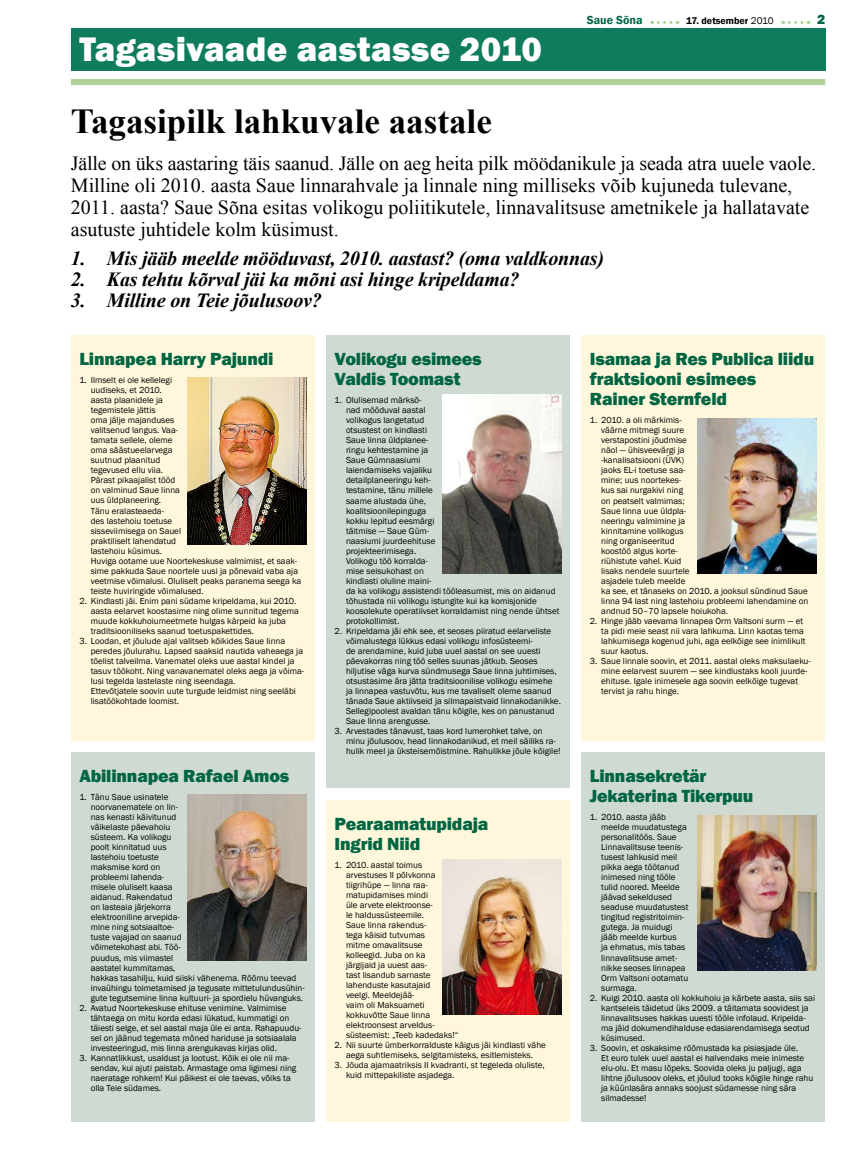
<style>
.page{position:relative;width:865px;height:1163px;background:#fff}
.page>*{position:absolute;margin:0;border:0;box-sizing:border-box;transform-origin:0 0}
.t1{font:700 35px "Times New Roman";color:#000}
.t2{font:800 35px "Franklin Gothic";letter-spacing:.01em;color:#fff}
.t3{font:20px/22px "Times New Roman";color:#000}
.t4{font:italic 700 20px "Times New Roman";letter-spacing:-.01em;color:#000}
.t5{font:800 18px/20px "Franklin Gothic";letter-spacing:-.01em;color:#006542}
.t6{font:800 14px "Franklin Gothic";color:#006542}
.t7{font:600 12px "Franklin Gothic";color:#006542}
.t8{font:600 10px "Franklin Gothic";color:#000}
.t9{font:9px/10px "Franklin Gothic";color:#000}
.s1{font-weight:400}
</style>
<div class="page">
<svg style="left:658px;top:21px;width:20px;height:3px"></svg>
<svg style="left:789px;top:21px;width:20px;height:3px"></svg>
<div style="left:71px;top:28px;width:754px;height:43px;background:#0f7c5d"></div>
<div style="left:71px;top:79px;width:754px;height:6px;background:#afd195"></div>
<div style="left:581px;top:335px;width:244px;height:405px;background:#fff7db"></div>
<div style="left:71px;top:335px;width:244px;height:405px;background:#fff7db"></div>
<div style="left:71px;top:752px;width:244px;height:369px;background:#cedad2"></div>
<img style="left:187px;top:794px;width:119px;height:166px">
<div style="left:326px;top:335px;width:244px;height:452px;background:#cedad2"></div>
<img style="left:442px;top:395px;width:119px;height:178px">
<img style="left:697px;top:418px;width:119px;height:155px">
<div style="left:581px;top:752px;width:244px;height:369px;background:#cedad2"></div>
<img style="left:697px;top:815px;width:119px;height:155px">
<img style="left:187px;top:378px;width:119px;height:166px">
<div style="left:326px;top:799px;width:244px;height:322px;background:#fff7db"></div>
<img style="left:442px;top:859px;width:119px;height:155px">
<h1 class="t2" style="left:79px;top:27px;width:464px">Tagasivaade aastasse 2010</h1>
<h3 class="t7" style="left:587px;top:13px;width:57px">Saue Sõna</h3>
<p class="t8" style="left:686px;top:14px;width:89px">17. detsember <span class="s1">2010</span></p>
<h3 class="t6" style="left:817px;top:10px;width:10px">2</h3>
<h1 class="t1" style="left:71px;top:97px;width:422px">Tagasipilk lahkuvale aastale</h1>
<p class="t3" style="left:71px;top:152px;width:746px">Jälle on üks aastaring täis saanud. Jälle on aeg heita pilk möödanikule ja seada atra uuele vaole.<br>Milline oli 2010. aasta Saue linnarahvale ja linnale ning milliseks võib kujuneda tulevane, 2011. aasta? Saue Sõna esitas volikogu poliitikutele, linnavalitsuse ametnikele ja hallatavate asutuste juhtidele kolm küsimust.</p>
<h2 class="t4" style="left:71px;top:245px;width:534px">1. Mis jääb meelde mööduvast, 2010. aastast? (oma valdkonnas)</h2>
<h2 class="t4" style="left:71px;top:266px;width:450px">2. Kas tehtu kõrval jäi ka mõni asi hinge kripeldama?</h2>
<h2 class="t4" style="left:71px;top:287px;width:252px">3. Milline on Teie jõulusoov?</h2>
<h3 class="t5" style="left:79px;top:349px;width:195px">Linnapea Harry Pajundi</h3>
<p class="t9" style="left:91px;top:375px;width:212px;text-indent:-11px">1. Ilmselt ei ole kellelegi<br>uudiseks, et 2010.<br>aasta plaanidele ja<br>tegemistele jättis<br>oma jälje majanduses<br>valitsenud langus. Vaa-<br>tamata sellele, oleme<br>oma säästueelarvega<br>suutnud plaanitud<br>tegevused ellu viia.<br>Pärast pikaajalist tööd<br>on valminud Saue linna<br>uus üldplaneering.<br>Tänu eralasteaeda-<br>des lastehoiu toetuse<br>sisseviimisega on Sauel<br>praktiliselt lahendatud<br>lastehoiu küsimus.<br>Huviga ootame uue Noortekeskuse valmimist, et saak&shy;sime pakkuda Saue noortele uusi ja põnevaid vaba aja veetmise võimalusi. Oluliselt peaks paranema seega ka teiste huviringide võimalused.</p>
<p class="t9" style="left:91px;top:595px;width:209px;text-indent:-11px">2. Kindlasti jäi. Enim pani südame kripeldama, kui 2010. aasta eelarvet koostasime ning olime sunnitud tegema muude kokkuhoiumeetmete hulgas kärpeid ka juba traditsiooniliseks saanud toetuspakettides.</p>
<p class="t9" style="left:91px;top:635px;width:215px;text-indent:-11px">3. Loodan, et jõulude ajal valitseb kõikides Saue linna peredes jõulurahu. Lapsed saaksid nautida vaheaega ja tõelist talveilma. Vanematel oleks uue aastal kindel ja tasuv töökoht. Ning vanavanematel oleks aega ja võima&shy;lusi tegelda lastelaste ning iseendaga.<br>Ettevõtjatele soovin uute turgude leidmist ning seeläbi lisatöökohtade loomist.</p>
<h3 class="t5" style="left:79px;top:765px;width:211px">Abilinnapea Rafael Amos</h3>
<p class="t9" style="left:91px;top:792px;width:215px;text-indent:-11px">1. Tänu Saue usinatele<br>noorvanematele on lin-<br>nas kenasti käivitunud<br>väikelaste päevahoiu<br>süsteem. Ka volikogu<br>poolt kinnitatud uus<br>lastehoiu toetuste<br>maksmise kord on<br>probleemi lahenda-<br>misele oluliselt kaasa<br>aidanud. Rakendatud<br>on lasteaia järjekorra<br>elektrooniline arvepida-<br>mine ning sotsiaaltoe-<br>tuste vajajad on saanud<br>võimetekohast abi. Töö-<br>puudus, mis viimastel<br>aastatel kummitamas,<br>hakkas tasahilju, kuid siiski vähenema. Rõõmu teevad invaühingu toimetamised ja tegusate mittetulundusühin&shy;gute tegutsemine linna kultuuri- ja spordielu hüvanguks.</p>
<p class="t9" style="left:91px;top:1002px;width:212px;text-indent:-11px">2. Avatud Noortekeskuse ehituse venimine. Valmimise tähtaega on mitu korda edasi lükatud, kummatigi on täiesti selge, et sel aastal maja üle ei anta. Rahapuudu&shy;sel on jäänud tegemata mõned hariduse ja sotsiaalala investeeringud, mis linna arengukavas kirjas olid.</p>
<p class="t9" style="left:91px;top:1052px;width:207px;text-indent:-11px">3. Kannatlikkust, usaldust ja lootust. Kõik ei ole nii ma&shy;sendav, kui ajuti paistab. Armastage oma ligimesi ning naeratage rohkem! Kui päikest ei ole taevas, võiks ta olla Teie südames.</p>
<h3 class="t5" style="left:334px;top:349px;width:149px">Volikogu esimees<br>Valdis Toomast</h3>
<p class="t9" style="left:346px;top:395px;width:215px;text-indent:-11px">1. Olulisemad märksõ-<br>nad mööduval aastal<br>volikogus langetatud<br>otsustest on kindlasti<br>Saue linna üldplanee-<br>ringu kehtestamine ja<br>Saue Gümnaasiumi<br>laiendamiseks vajaliku<br>detailplaneeringu keh-<br>testamine, tänu millele<br>saame alustada ühe,<br>koalitsioonilepinguga<br>kokku lepitud eesmärgi<br>täitmise — Saue Güm-<br>naasiumi juurdeehituse<br>projekteerimisega.<br>Volikogu töö korralda-<br>mise seisukohast on<br>kindlasti oluline maini-<br>da ka volikogu assistendi tööleasumist, mis on aidanud tõhustada nii volikogu istungite kui ka komisjonide koosolekute operatiivset korraldamist ning nende ühtset protokollimist.</p>
<p class="t9" style="left:346px;top:625px;width:216px;text-indent:-11px">2. Kripeldama jäi ehk see, et seoses piiratud eelarveliste võimalustega lükkus edasi volikogu infosüsteemi-<br>de arendamine, kuid juba uuel aastal on see uuesti päevakorras ning töö selles suunas jätkub. Seoses hiljutise väga kurva sündmusega Saue linna juhtimises, otsustasime ära jätta traditsioonilise volikogu esimehe ja linnapea vastuvõtu, kus me tavaliselt oleme saanud tänada Saue aktiivseid ja silmapaistvaid linnakodanikke.<br>Sellegipoolest avaldan tänu kõigile, kes on panustanud Saue linna arengusse.</p>
<p class="t9" style="left:346px;top:725px;width:216px;text-indent:-11px">3. Arvestades tänavust, taas kord lumerohket talve, on minu jõulusoov, head linnakodanikud, et meil säiliks ra&shy;hulik meel ja üksteisemõistmine. Rahulikke jõule kõigile!</p>
<h3 class="t5" style="left:334px;top:813px;width:155px">Pearaamatupidaja<br>Ingrid Niid</h3>
<p class="t9" style="left:346px;top:860px;width:114px;text-indent:-11px">1. 2010. aastal toimus arvestuses II põlvkonna tiigrihüpe — linna raa&shy;matupidamises mindi<br>üle arvete elektroonse-<br>le haldussüsteemile.<br>Saue linna rakendus-<br>tega käisid tutvumas<br>mitme omavalitsuse kolleegid. Juba on ka<br>järgijaid ja uuest aas-<br>tast lisandub sarnaste lahenduste kasutajaid<br>veelgi. Meeldejää-<br>vaim oli Maksuameti kokkuvõtte Saue linna elektroonsest arveldus&shy;süsteemist: „Teeb kadedaks!“</p>
<p class="t9" style="left:334px;top:1040px;width:213px;text-align:center">2. Nii suurte ümberkorralduste käigus jäi kindlasti vähe aega suhtlemiseks, selgitamisteks, esitlemisteks.</p>
<p class="t9" style="left:346px;top:1060px;width:200px;text-indent:-11px">3. Jõuda ajamaatriksis II kvadranti, st tegeleda oluliste, kuid mittepakiliste asjadega.</p>
<h3 class="t5" style="left:590px;top:349px;width:226px">Isamaa ja Res Publica liidu fraktsiooni esimees<br>Rainer Sternfeld</h3>
<p class="t9" style="left:601px;top:415px;width:209px;text-indent:-11px">1. 2010. a oli märkimis-<br>väärne mitmegi suure<br>verstapostini jõudmise<br>näol — ühisveevärgi ja<br>-kanalisatsiooni (ÜVK)<br>jaoks EL-i toetuse saa-<br>mine; uus noortekes-<br>kus sai nurgakivi ning<br>on peatselt valmimas;<br>Saue linna uue üldpla-<br>neeringu valmimine ja<br>kinnitamine volikogus<br>ning organiseeritud<br>koostöö algus korte-<br>riühistute vahel. Kuid<br>lisaks nendele suurtele<br>asjadele tuleb meelde<br>ka see, et tänaseks on 2010. a jooksul sündinud Saue linna 94 last ning lastehoiu probleemi lahendamine on andnud 50–70 lapsele hoiukoha.</p>
<p class="t9" style="left:601px;top:615px;width:206px;text-indent:-11px">2. Hinge jääb vaevama linnapea Orm Valtsoni surm — et ta pidi meie seast nii vara lahkuma. Linn kaotas tema lahkumisega kogenud juhi, aga eelkõige see inimlikult suur kaotus.</p>
<p class="t9" style="left:601px;top:655px;width:211px;text-indent:-11px">3. Saue linnale soovin, et 2011. aastal oleks maksulaeku&shy;mine eelarvest suurem — see kindlustaks kooli juurde&shy;ehituse. Igale inimesele aga soovin eelkõige tugevat tervist ja rahu hinge.</p>
<h3 class="t5" style="left:590px;top:765px;width:165px">Linnasekretär<br>Jekaterina Tikerpuu</h3>
<p class="t9" style="left:601px;top:812px;width:89px;text-indent:-11px">1. 2010. aasta jääb meelde muudatustega personalitöös. Saue<br>Linnavalitsuse teenis&shy;tusest lahkusid meil pikka aega töötanud inimesed ning tööle tulid noored. Meelde jäävad sekeldused seaduse muudatustest tingitud registritoimin&shy;gutega. Ja muidugi jääb meelde kurbus<br>ja ehmatus, mis tabas linnavalitsuse amet&shy;nikke seoses linnapea<br>Orm Valtsoni ootamatu surmaga.</p>
<p class="t9" style="left:601px;top:992px;width:215px;text-indent:-11px">2. Kuigi 2010. aasta oli kokkuhoiu ja kärbete aasta, siis sai kantseleis täidetud üks 2009. a täitamata soovidest ja linnavalitsuses hakkas uuesti tööle infolaud. Kripelda&shy;ma jäid dokumendihalduse edasiarendamisega seotud küsimused.</p>
<p class="t9" style="left:601px;top:1042px;width:214px;text-indent:-11px">3. Soovin, et oskaksime rõõmustada ka pisiasjade üle.<br>Et euro tulek uuel aastal ei halvendaks meie inimeste elu-olu. Et masu lõpeks. Soovida oleks ju paljugi, aga lihtne jõulusoov oleks, et jõulud tooks kõigile hinge rahu ja küünlasära annaks soojust südamesse ning sära silmadesse!</p>
</div>
